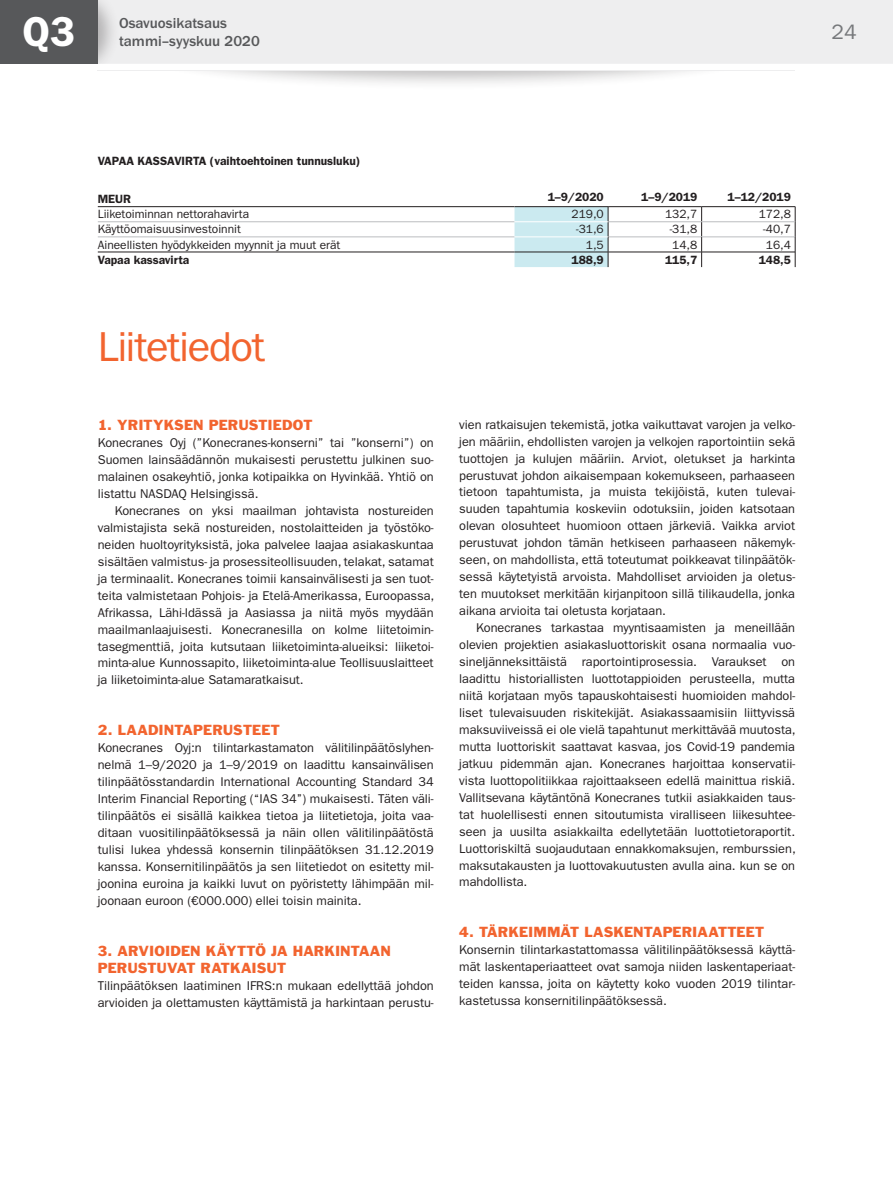
<style>
.page{position:relative;width:893px;height:1191px;background:#fff}
.page>*{position:absolute;margin:0;border:0;box-sizing:border-box;transform-origin:0 0}
.t1{font:42px "ITC Franklin Gothic Std";letter-spacing:-.035em;color:#f2642f}
.t2{font:600 42px "ITC Franklin Gothic Std";color:#fff}
.t3{font:21px "ITC Franklin Gothic Std";color:#76787b}
.t4{font:500 15px/18px "ITC Franklin Gothic Std";color:#57585a}
.t5{font:13.5px/17px "Franklin Gothic Std";letter-spacing:.01em;color:#f2642f}
.fi_P_1_base{font:12.75px/17px "ITC Franklin Gothic Std";letter-spacing:-.005em;color:#231f20;text-align:justify}
.se_P_1_base_indent{font:12.75px/17px "ITC Franklin Gothic Std";letter-spacing:-.005em;color:#231f20;text-align:justify}
.Table_1_le{font:12px "ITC Franklin Gothic Std";letter-spacing:-.005em;color:#231f20}
.Table_1_le_bold{font:600 12px "ITC Franklin Gothic Std";letter-spacing:-.005em;color:#231f20}
.Table_2_ri{font:12px "ITC Franklin Gothic Std";letter-spacing:-.005em;color:#231f20}
.Table_2_ri_bold{font:600 12px "ITC Franklin Gothic Std";letter-spacing:-.005em;color:#231f20}
</style>
<div class="page">
<div style="left:138px;top:2px;width:623px;height:89px;background:#231f20;opacity:.3"></div>
<div style="left:0;top:53px;width:893px;height:17px;background:#fff"></div>
<div style="left:120px;top:0;width:773px;height:64px;background:#eeeeef"></div>
<div style="left:98px;top:0;width:22px;height:64px;background:#231f20;opacity:.3"></div>
<svg style="left:98px;top:206px;width:698px;height:61px"></svg>
<hr style="left:514px;top:206px;width:94px;height:1px;background:#231f20">
<hr style="left:608px;top:206px;width:94px;height:1px;background:#231f20">
<hr style="left:702px;top:206px;width:93px;height:1px;background:#231f20">
<hr style="left:514px;top:221px;width:94px;height:1px;background:#fff">
<hr style="left:514px;top:237px;width:94px;height:1px;background:#fff">
<div style="left:0;top:0;width:98px;height:64px;background:#57585a"></div>
<h1 class="t2" style="left:22px;top:7px;width:54px">Q3</h1>
<p class="t4" style="left:119px;top:14px;width:142px">Osavuosikatsaus tammi–syyskuu 2020</p>
<h2 class="t3" style="left:831px;top:20px;width:27px">24</h2>
<p class="Table_1_le_bold" style="left:98px;top:153px;width:264px">VAPAA KASSAVIRTA (vaihtoehtoinen tunnusluku)</p>
<p class="Table_1_le_bold" style="left:98px;top:192px;width:35px">MEUR</p>
<p class="Table_2_ri_bold" style="left:548px;top:190px;width:58px">1–9/2020</p>
<p class="Table_2_ri_bold" style="left:641px;top:190px;width:58px">1–9/2019</p>
<p class="Table_2_ri_bold" style="left:728px;top:190px;width:65px">1–12/2019</p>
<p class="Table_1_le" style="left:98px;top:207px;width:153px">Liiketoiminnan nettorahavirta</p>
<p class="Table_2_ri" style="left:572px;top:207px;width:34px">219,0</p>
<p class="Table_2_ri" style="left:665px;top:207px;width:34px">132,7</p>
<p class="Table_2_ri" style="left:759px;top:207px;width:34px">172,8</p>
<p class="Table_1_le" style="left:98px;top:222px;width:145px">Käyttöomaisuusinvestoinnit</p>
<p class="Table_2_ri" style="left:576px;top:222px;width:29px">-31,6</p>
<p class="Table_2_ri" style="left:670px;top:222px;width:29px">-31,8</p>
<p class="Table_2_ri" style="left:763px;top:222px;width:29px">-40,7</p>
<p class="Table_1_le" style="left:98px;top:237px;width:244px">Aineellisten hyödykkeiden myynnit ja muut erät</p>
<p class="Table_2_ri" style="left:586px;top:237px;width:19px">1,5</p>
<p class="Table_2_ri" style="left:672px;top:237px;width:27px">14,8</p>
<p class="Table_2_ri" style="left:766px;top:237px;width:27px">16,4</p>
<p class="Table_1_le_bold" style="left:98px;top:252px;width:93px">Vapaa kassavirta</p>
<p class="Table_2_ri_bold" style="left:572px;top:252px;width:34px">188,9</p>
<p class="Table_2_ri_bold" style="left:665px;top:252px;width:34px">115,7</p>
<p class="Table_2_ri_bold" style="left:759px;top:252px;width:34px">148,5</p>
<p class="t1" style="left:98px;top:322px;width:169px">Liitetiedot</p>
<p class="t5" style="left:98px;top:416px;width:216px">1. YRITYKSEN PERUSTIEDOT</p>
<p class="fi_P_1_base" style="left:98px;top:434px;width:337px">Konecranes Oyj (”Konecranes-konserni” tai ”konserni”) on Suomen lainsäädännön mukaisesti perustettu julkinen suo&shy;malainen osakeyhtiö, jonka kotipaikka on Hyvinkää. Yhtiö on listattu NASDAQ Helsingissä.</p>
<p class="se_P_1_base_indent" style="left:98px;top:502px;width:338px;text-indent:17px">Konecranes on yksi maailman johtavista nostureiden valmistajista sekä nostureiden, nostolaitteiden ja työstöko&shy;neiden huoltoyrityksistä, joka palvelee laajaa asiakaskuntaa sisältäen valmistus- ja prosessiteollisuuden, telakat, satamat ja terminaalit. Konecranes toimii kansainvälisesti ja sen tuot&shy;teita valmistetaan Pohjois- ja Etelä-Amerikassa, Euroopassa, Afrikassa, Lähi-Idässä ja Aasiassa ja niitä myös myydään maailmanlaajuisesti. Konecranesilla on kolme liitetoimin&shy;tasegmenttiä, joita kutsutaan liiketoiminta-alueiksi: liiketoi&shy;minta-alue Kunnossapito, liiketoiminta-alue Teollisuuslaitteet ja liiketoiminta-alue Satamaratkaisut.</p>
<p class="t5" style="left:98px;top:721px;width:183px">2. LAADINTAPERUSTEET</p>
<p class="fi_P_1_base" style="left:98px;top:739px;width:337px">Konecranes Oyj:n tilintarkastamaton välitilinpäätöslyhen&shy;nelmä 1–9/2020 ja 1–9/2019 on laadittu kansainvälisen tilinpäätösstandardin International Accounting Standard 34<br>Interim Financial Reporting (‘‘IAS 34’’) mukaisesti. Täten väli&shy;tilinpäätös ei sisällä kaikkea tietoa ja liitetietoja, joita vaa&shy;ditaan vuositilinpäätöksessä ja näin ollen välitilinpäätöstä tulisi lukea yhdessä konsernin tilinpäätöksen 31.12.2019 kanssa. Konsernitilinpäätös ja sen liitetiedot on esitetty mil&shy;joonina euroina ja kaikki luvut on pyöristetty lähimpään mil&shy;joonaan euroon (€000.000) ellei toisin mainita.</p>
<p class="t5" style="left:98px;top:942px;width:295px">3. ARVIOIDEN KÄYTTÖ JA HARKINTAAN<br>PERUSTUVAT RATKAISUT</p>
<p class="fi_P_1_base" style="left:98px;top:977px;width:337px">Tilinpäätöksen laatiminen IFRS:n mukaan edellyttää johdon arvioiden ja olettamusten käyttämistä ja harkintaan perustu-</p>
<p class="fi_P_1_base" style="left:459px;top:416px;width:337px">vien ratkaisujen tekemistä, jotka vaikuttavat varojen ja velko&shy;jen määriin, ehdollisten varojen ja velkojen raportointiin sekä tuottojen ja kulujen määriin. Arviot, oletukset ja harkinta perustuvat johdon aikaisempaan kokemukseen, parhaaseen tietoon tapahtumista, ja muista tekijöistä, kuten tulevai&shy;suuden tapahtumia koskeviin odotuksiin, joiden katsotaan olevan olosuhteet huomioon ottaen järkeviä. Vaikka arviot perustuvat johdon tämän hetkiseen parhaaseen näkemyk&shy;seen, on mahdollista, että toteutumat poikkeavat tilinpäätök&shy;sessä käytetyistä arvoista. Mahdolliset arvioiden ja oletus&shy;ten muutokset merkitään kirjanpitoon sillä tilikaudella, jonka aikana arvioita tai oletusta korjataan.</p>
<p class="se_P_1_base_indent" style="left:459px;top:619px;width:338px;text-indent:17px">Konecranes tarkastaa myyntisaamisten ja meneillään olevien projektien asiakasluottoriskit osana normaalia vuo&shy;sineljänneksittäistä raportointiprosessia. Varaukset on laadittu historiallisten luottotappioiden perusteella, mutta niitä korjataan myös tapauskohtaisesti huomioiden mahdol&shy;liset tulevaisuuden riskitekijät. Asiakassaamisiin liittyvissä maksuviiveissä ei ole vielä tapahtunut merkittävää muutosta, mutta luottoriskit saattavat kasvaa, jos Covid-19 pandemia jatkuu pidemmän ajan. Konecranes harjoittaa konservatii&shy;vista luottopolitiikkaa rajoittaakseen edellä mainittua riskiä.<br>Vallitsevana käytäntönä Konecranes tutkii asiakkaiden taus&shy;tat huolellisesti ennen sitoutumista viralliseen liikesuhtee&shy;seen ja uusilta asiakkailta edellytetään luottotietoraportit.<br>Luottoriskiltä suojaudutaan ennakkomaksujen, remburssien, maksutakausten ja luottovakuutusten avulla aina. kun se on mahdollista.</p>
<p class="t5" style="left:459px;top:923px;width:306px">4. TÄRKEIMMÄT LASKENTAPERIAATTEET</p>
<p class="fi_P_1_base" style="left:459px;top:941px;width:337px">Konsernin tilintarkastattomassa välitilinpäätöksessä käyttä&shy;mät laskentaperiaatteet ovat samoja niiden laskentaperiaat&shy;teiden kanssa, joita on käytetty koko vuoden 2019 tilintar&shy;kastetussa konsernitilinpäätöksessä.</p>
</div>
